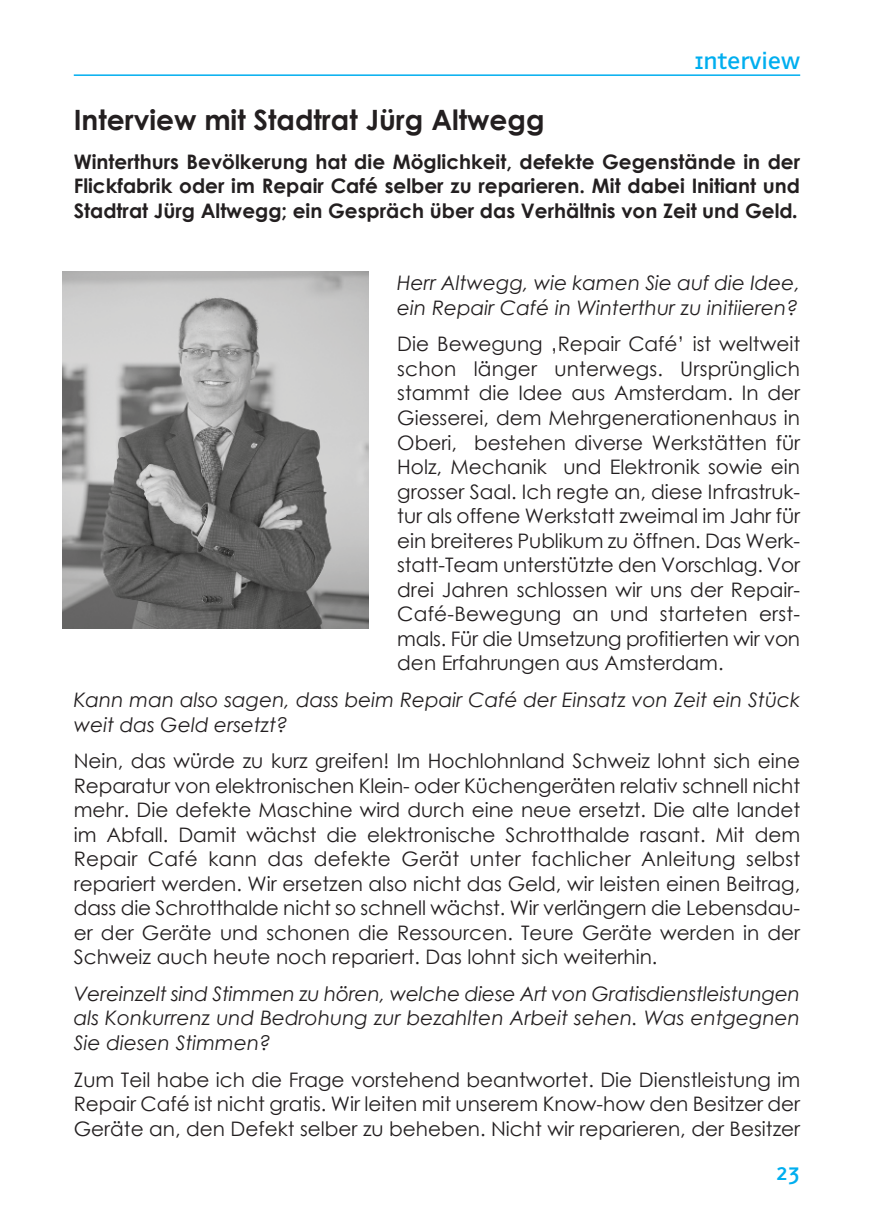
<style>
.page{position:relative;width:874px;height:1225px;background:#fff}
.page>*{position:absolute;margin:0;border:0;box-sizing:border-box;transform-origin:0 0}
.t1{font:700 28px "Century Gothic";color:#231f20}
.t2{font:500 24px "AB Newut Plain";color:#00aeef}
.t3{font:20px/24.6px "Century Gothic";color:#231f20;text-align:justify}
.t4{font:italic 20px/24.6px "Century Gothic";color:#231f20}
.t5{font:700 20px/24.6px "Century Gothic";color:#231f20;text-align:justify}
.s1{font-style:italic}
</style>
<div class="page">
<hr style="left:74px;top:74px;width:725px;height:2px;background:#00aeef">
<img style="left:62px;top:272px;width:307px;height:356px">
<p class="t2" style="left:694px;top:51px;width:107px">Interview</p>
<h1 class="t1" style="left:74px;top:109px;width:472px">Interview mit Stadtrat Jürg Altwegg</h1>
<p class="t5" style="left:74px;top:151px;width:727px">Winterthurs Bevölkerung hat die Möglichkeit, defekte Gegenstände in der Flickfabrik oder im Repair Café selber zu reparieren. Mit dabei Initiant und Stadtrat Jürg Altwegg; ein Gespräch über das Verhältnis von Zeit und Geld<span class="s1">.</span></p>
<p class="t4" style="left:397px;top:272px;width:404px">Herr Altwegg, wie kamen Sie auf die Idee, ein Repair Café in Winterthur zu initiieren?</p>
<p class="t3" style="left:397px;top:334px;width:404px">Die Bewegung ‚Repair Café’ ist weltweit schon länger unterwegs. Ursprünglich stammt die Idee aus Amsterdam. In der Giesserei, dem Mehrgenerationenhaus in Oberi, bestehen diverse Werkstätten für Holz, Mechanik und Elektronik sowie ein grosser Saal. Ich regte an, diese Infrastruk&shy;tur als offene Werkstatt zweimal im Jahr für ein breiteres Publikum zu öffnen. Das Werk&shy;statt-Team unterstützte den Vorschlag. Vor drei Jahren schlossen wir uns der Repair-Café-Bewegung an und starteten erst&shy;mals. Für die Umsetzung profitierten wir von den Erfahrungen aus Amsterdam.</p>
<p class="t4" style="left:74px;top:689px;width:727px">Kann man also sagen, dass beim Repair Café der Einsatz von Zeit ein Stück weit das Geld ersetzt?</p>
<p class="t3" style="left:74px;top:750px;width:727px">Nein, das würde zu kurz greifen! Im Hochlohnland Schweiz lohnt sich eine Reparatur von elektronischen Klein- oder Küchengeräten relativ schnell nicht mehr. Die defekte Maschine wird durch eine neue ersetzt. Die alte landet im Abfall. Damit wächst die elektronische Schrotthalde rasant. Mit dem Repair Café kann das defekte Gerät unter fachlicher Anleitung selbst repariert werden. Wir ersetzen also nicht das Geld, wir leisten einen Beitrag, dass die Schrotthalde nicht so schnell wächst. Wir verlängern die Lebensdau&shy;er der Geräte und schonen die Ressourcen. Teure Geräte werden in der Schweiz auch heute noch repariert. Das lohnt sich weiterhin.</p>
<p class="t4" style="left:74px;top:983px;width:727px;text-align:justify">Vereinzelt sind Stimmen zu hören, welche diese Art von Gratisdienstleistungen als Konkurrenz und Bedrohung zur bezahlten Arbeit sehen. Was entgegnen Sie diesen Stimmen?</p>
<p class="t3" style="left:74px;top:1068px;width:727px">Zum Teil habe ich die Frage vorstehend beantwortet. Die Dienstleistung im Repair Café ist nicht gratis. Wir leiten mit unserem Know-how den Besitzer der Geräte an, den Defekt selber zu beheben. Nicht wir reparieren, der Besitzer</p>
<p class="t2" style="left:775px;top:1161px;width:25px">23</p>
</div>
